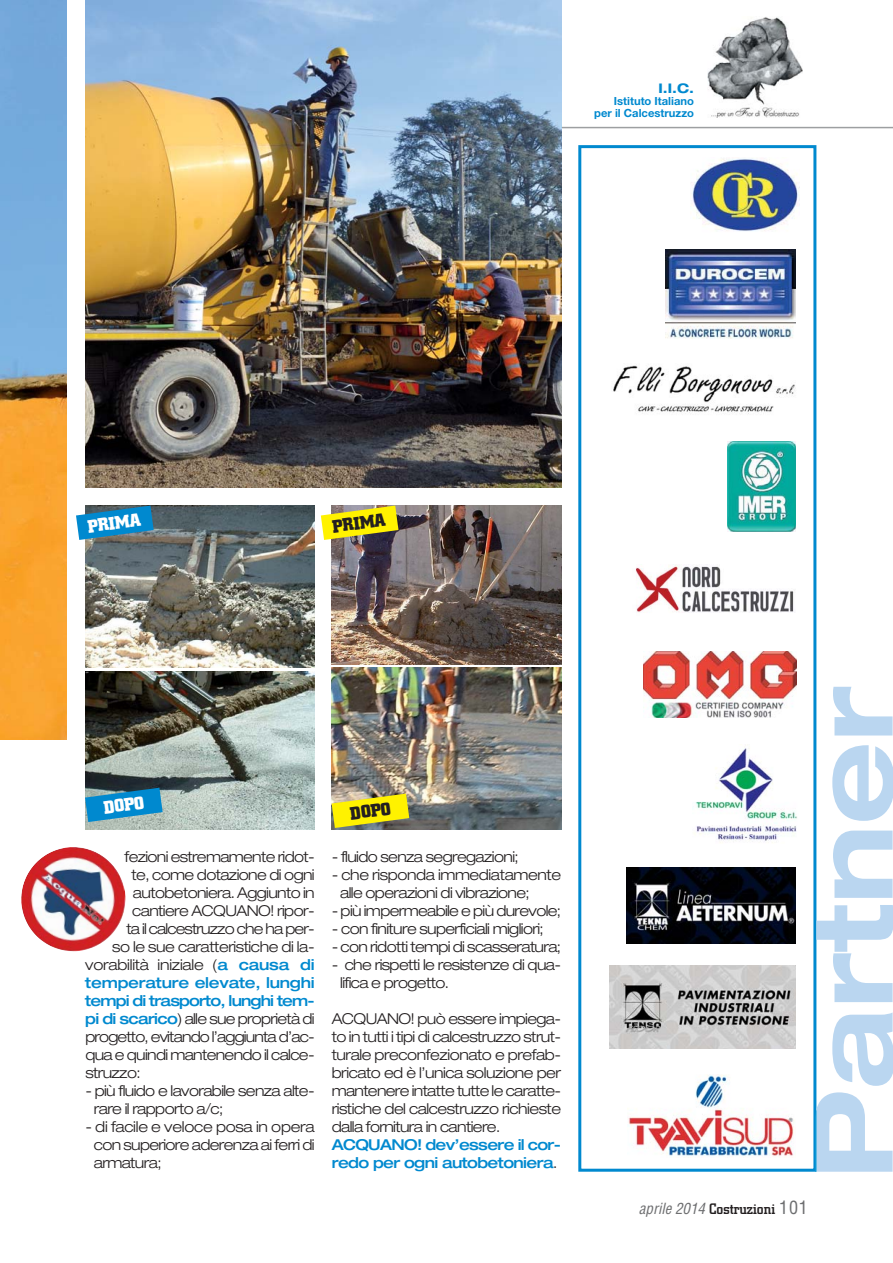
<style>
.page{position:relative;width:893px;height:1263px;background:#fff}
.page>*{position:absolute;margin:0;border:0;box-sizing:border-box;transform-origin:0 0}
.t1{font:700 18px "City";color:#fff}
.t2{font:700 18px "City";color:#231f20}
.t3{font:300 expanded 15px/18px "Helvetica Neue";letter-spacing:-.04em;color:#231f20}
.t4{font:500 expanded 15px/18px "Helvetica Neue";letter-spacing:-.04em;color:#0089cf}
.t5{font:300 expanded 15px "Helvetica Neue";letter-spacing:-.015em;color:#231f20}
.t6{font:500 expanded 15px "Helvetica Neue";letter-spacing:-.015em;color:#0089cf}
.t7{font:500 15px "City";color:#231f20}
.t8{font:700 expanded 13.2px "Helvetica Neue";color:#0089cf}
.t9{font:700 11.25px/12.3px "Helvetica Neue";color:#0089cf;text-align:right}
.s1{font-weight:500;color:#0089cf}
.s2{font-weight:300;color:#231f20}
.s3{font-family:"Helvetica";font-weight:400;font-style:italic;font-stretch:condensed;color:#6d6e70}
.s4{font-family:"Helvetica";font-weight:400;font-stretch:condensed;font-size:18px;color:#6d6e70}
</style>
<div class="page">
<img style="left:0;top:0;width:67px;height:740px">
<img style="left:708px;top:17px;width:95px;height:101px">
<div style="left:578px;top:145px;width:238px;height:1027px;border:3px solid #0089cf"></div>
<svg style="left:815px;top:687px;width:78px;height:485px"></svg>
<img style="left:636px;top:564px;width:158px;height:49px">
<img style="left:627px;top:868px;width:168px;height:75px">
<img style="left:609px;top:965px;width:186px;height:84px">
<img style="left:628px;top:1074px;width:167px;height:82px">
<img style="left:665px;top:249px;width:130px;height:90px">
<img style="left:728px;top:441px;width:68px;height:90px">
<img style="left:690px;top:158px;width:110px;height:73px">
<img style="left:613px;top:365px;width:183px;height:49px">
<img style="left:644px;top:651px;width:153px;height:67px">
<img style="left:694px;top:748px;width:103px;height:95px">
<hr style="left:162px;top:127px;width:731px;height:1px;background:#9d9fa1">
<img style="left:85px;top:0;width:476px;height:488px">
<img style="left:65px;top:847px;width:36px;height:8px">
<img style="left:85px;top:506px;width:230px;height:161px">
<img style="left:85px;top:671px;width:230px;height:159px">
<img style="left:332px;top:506px;width:229px;height:158px">
<img style="left:332px;top:668px;width:229px;height:162px">
<svg style="left:76px;top:506px;width:78px;height:34px;background:#2686b6"></svg>
<svg style="left:321px;top:506px;width:77px;height:34px;background:#dacf28"></svg>
<svg style="left:85px;top:788px;width:78px;height:34px;background:#2c90bf"></svg>
<svg style="left:332px;top:794px;width:77px;height:34px;background:#dcd124"></svg>
<p class="t8" style="left:658px;top:83px;width:37px">I.I.C.</p>
<p class="t9" style="left:594px;top:96px;width:101px">Istituto Italiano per il Calcestruzzo</p>
<p class="t1" style="left:87px;top:520px;width:54px;rotate:-8deg">PRIMA</p>
<p class="t2" style="left:332px;top:520px;width:54px;rotate:-8deg">PRIMA</p>
<p class="t1" style="left:103px;top:801px;width:42px;rotate:-8deg">DOPO</p>
<p class="t2" style="left:350px;top:807px;width:42px;rotate:-8deg">DOPO</p>
<p class="t3" style="left:125px;top:849px;width:192px">fezioni estremamente ridot-</p>
<p class="t3" style="left:132px;top:867px;width:185px">te, come dotazione di ogni</p>
<p class="t3" style="left:133px;top:885px;width:183px">autobetoniera. Aggiunto in</p>
<p class="t3" style="left:132px;top:903px;width:184px">cantiere ACQUANO! ripor-</p>
<p class="t3" style="left:126px;top:921px;width:190px">ta il calcestruzzo che ha per-</p>
<p class="t3" style="left:112px;top:939px;width:204px">so le sue caratteristiche di la-</p>
<p class="t5" style="left:85px;top:959px;width:231px">vorabilità iniziale (<span class="s1">a causa di</span></p>
<p class="t6" style="left:85px;top:976px;width:231px">temperature elevate, lunghi</p>
<p class="t4" style="left:85px;top:992px;width:231px">tempi di trasporto, lunghi tem-</p>
<p class="t3" style="left:85px;top:1011px;width:231px"><span class="s1">pi di scarico</span>) alle sue proprietà di</p>
<p class="t3" style="left:85px;top:1029px;width:231px">progetto, evitando l’aggiunta d’ac-</p>
<p class="t3" style="left:85px;top:1047px;width:231px">qua e quindi mantenendo il calce-</p>
<p class="t3" style="left:85px;top:1065px;width:57px">struzzo:</p>
<p class="t3" style="left:94px;top:1083px;width:222px;text-indent:-9px">- più fluido e lavorabile senza alte&shy;rare il rapporto a/c;</p>
<p class="t3" style="left:94px;top:1119px;width:222px;text-align:justify;text-indent:-9px">- di facile e veloce posa in opera con superiore aderenza ai ferri di armatura;</p>
<p class="t3" style="left:332px;top:849px;width:188px">- fluido senza segregazioni;</p>
<p class="t3" style="left:340px;top:867px;width:222px;text-indent:-9px">- che risponda immediatamente alle operazioni di vibrazione;</p>
<p class="t3" style="left:332px;top:903px;width:231px">- più impermeabile e più durevole;</p>
<p class="t3" style="left:332px;top:921px;width:213px">- con finiture superficiali migliori;</p>
<p class="t3" style="left:332px;top:939px;width:231px">- con ridotti tempi di scasseratura;</p>
<p class="t3" style="left:340px;top:957px;width:222px;text-indent:-9px">- che rispetti le resistenze di qua&shy;lifica e progetto.</p>
<p class="t3" style="left:332px;top:1011px;width:231px;text-align:justify">ACQUANO! può essere impiega&shy;to in tutti i tipi di calcestruzzo strut&shy;turale preconfezionato e prefab&shy;bricato ed è l’unica soluzione per mantenere intatte tutte le caratte&shy;ristiche del calcestruzzo richieste dalla fornitura in cantiere.</p>
<p class="t4" style="left:332px;top:1136px;width:231px">ACQUANO! dev’essere il cor&shy;redo per ogni autobetoniera<span class="s2">.</span></p>
<p class="t7" style="left:639px;top:1203px;width:171px"><span class="s3">aprile 2014</span>Costruzioni <span class="s4">101</span></p>
</div>
